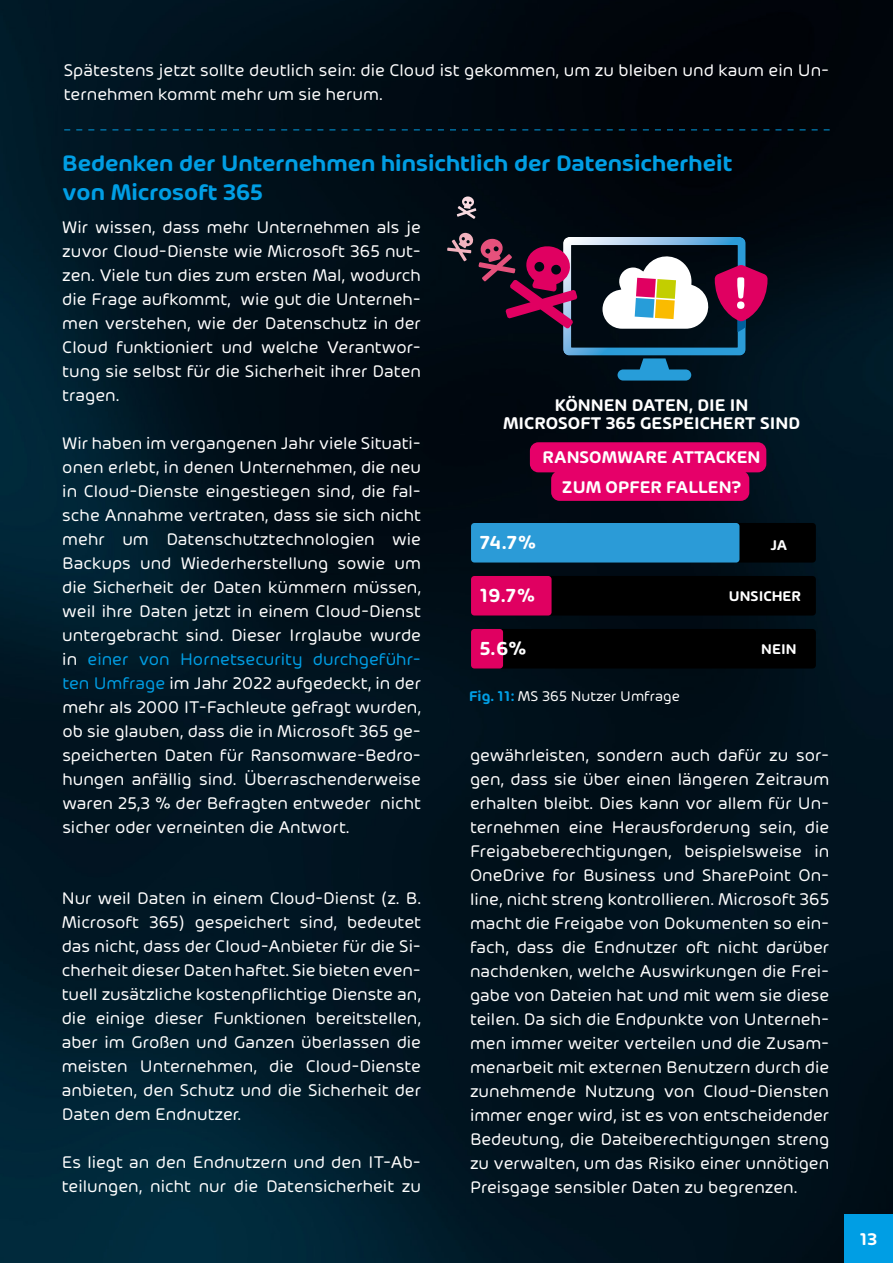
<style>
.page{position:relative;width:893px;height:1263px;background:#fff}
.page>*{position:absolute;margin:0;border:0;box-sizing:border-box;transform-origin:0 0}
.t1{font:600 24px/28.8px "Hornet";color:#009ee4}
.t2{font:600 20.1px "Hornet";color:#fff}
.t3{font:18px/24px "Hornet";color:#fff;text-align:justify}
.t4{font:600 18px/18px "Hornet";color:#fff;text-align:center}
.t5{font:15px "Hornet";color:#fff}
.t6{font:600 15px "Hornet";color:#fff}
.s1{color:#009ee4}
.s2{font-weight:600;color:#009ee4}
</style>
<div class="page">
<img style="left:0;top:0;width:893px;height:1263px">
<div style="left:844px;top:1214px;width:49px;height:49px;background:#009ee4"></div>
<div style="left:530px;top:442px;width:236px;height:30px;background:#e60069;border-radius:9px"></div>
<div style="left:551px;top:471px;width:198px;height:30px;background:#e60069;border-radius:9px"></div>
<div style="left:471px;top:523px;width:345px;height:39px;background:#000;border-radius:3px"></div>
<div style="left:471px;top:576px;width:345px;height:39px;background:#000;border-radius:3px"></div>
<div style="left:471px;top:629px;width:345px;height:39px;background:#000;border-radius:3px"></div>
<div style="left:471px;top:523px;width:268px;height:39px;background:#2b9bd7;border-radius:3px"></div>
<div style="left:471px;top:576px;width:81px;height:39px;background:#e00061;border-radius:3px"></div>
<div style="left:471px;top:629px;width:32px;height:39px;background:#e00061;border-radius:3px"></div>
<div style="left:617px;top:369px;width:74px;height:12px;background:#279dd9;border-radius:6px"></div>
<svg style="left:479px;top:237px;width:288px;height:119px"></svg>
<svg style="left:447px;top:233px;width:26px;height:28px"></svg>
<svg style="left:457px;top:196px;width:19px;height:23px"></svg>
<svg style="left:64px;top:130px;width:766px;height:1px"></svg>
<p class="t3" style="left:64px;top:59px;width:767px">Spätestens jetzt sollte deutlich sein: die Cloud ist gekommen, um zu bleiben und kaum ein Un&shy;ternehmen kommt mehr um sie herum.</p>
<h1 class="t1" style="left:62px;top:149px;width:671px">Bedenken der Unternehmen hinsichtlich der Datensicherheit von Microsoft 365</h1>
<p class="t3" style="left:62px;top:215px;width:360px">Wir wissen, dass mehr Unternehmen als je zuvor Cloud-Dienste wie Microsoft 365 nut&shy;zen. Viele tun dies zum ersten Mal, wodurch die Frage aufkommt, wie gut die Unterneh&shy;men verstehen, wie der Datenschutz in der Cloud funktioniert und welche Verantwor&shy;tung sie selbst für die Sicherheit ihrer Daten tragen.</p>
<p class="t3" style="left:62px;top:431px;width:360px">Wir haben im vergangenen Jahr viele Situati&shy;onen erlebt, in denen Unternehmen, die neu in Cloud-Dienste eingestiegen sind, die fal&shy;sche Annahme vertraten, dass sie sich nicht mehr um Datenschutztechnologien wie Backups und Wiederherstellung sowie um die Sicherheit der Daten kümmern müssen, weil ihre Daten jetzt in einem Cloud-Dienst untergebracht sind. Dieser Irrglaube wurde in <span class="s1">einer von Hornetsecurity durchgeführ&shy;ten Umfrage</span> im Jahr 2022 aufgedeckt, in der mehr als 2000 IT-Fachleute gefragt wurden, ob sie glauben, dass die in Microsoft 365 ge&shy;speicherten Daten für Ransomware-Bedro&shy;hungen anfällig sind. Überraschenderweise waren 25,3 % der Befragten entweder nicht sicher oder verneinten die Antwort.</p>
<p class="t3" style="left:62px;top:887px;width:361px">Nur weil Daten in einem Cloud-Dienst (z. B.<br>Microsoft 365) gespeichert sind, bedeutet das nicht, dass der Cloud-Anbieter für die Si&shy;cherheit dieser Daten haftet. Sie bieten even&shy;tuell zusätzliche kostenpflichtige Dienste an, die einige dieser Funktionen bereitstellen, aber im Großen und Ganzen überlassen die meisten Unternehmen, die Cloud-Dienste anbieten, den Schutz und die Sicherheit der Daten dem Endnutzer.</p>
<p class="t3" style="left:62px;top:1151px;width:361px">Es liegt an den Endnutzern und den IT-Ab&shy;teilungen, nicht nur die Datensicherheit zu</p>
<p class="t4" style="left:503px;top:397px;width:299px">KÖNNEN DATEN, DIE IN<br>MICROSOFT 365 GESPEICHERT SIND</p>
<p class="t4" style="left:543px;top:442px;width:219px;line-height:30px">RANSOMWARE ATTACKEN<br>ZUM OPFER FALLEN?</p>
<p class="t2" style="left:480px;top:531px;width:58px">74 %</p>
<p class="t2" style="left:502px;top:531px;width:17px">.7</p>
<p class="t2" style="left:480px;top:584px;width:57px">19.7%</p>
<p class="t2" style="left:480px;top:637px;width:48px">5.6%</p>
<p class="t5" style="left:469px;top:689px;width:212px"><span class="s2">Fig. 11:</span> MS 365 Nutzer Umfrage</p>
<p class="t6" style="left:770px;top:537px;width:19px">JA</p>
<p class="t6" style="left:729px;top:588px;width:74px">UNSICHER</p>
<p class="t6" style="left:761px;top:642px;width:37px">NEIN</p>
<p class="t3" style="left:470px;top:744px;width:361px">gewährleisten, sondern auch dafür zu sor&shy;gen, dass sie über einen längeren Zeitraum erhalten bleibt. Dies kann vor allem für Un&shy;ternehmen eine Herausforderung sein, die Freigabeberechtigungen, beispielsweise in OneDrive for Business und SharePoint On&shy;line, nicht streng kontrollieren. Microsoft 365 macht die Freigabe von Dokumenten so ein&shy;fach, dass die Endnutzer oft nicht darüber nachdenken, welche Auswirkungen die Frei&shy;gabe von Dateien hat und mit wem sie diese teilen. Da sich die Endpunkte von Unterneh&shy;men immer weiter verteilen und die Zusam&shy;menarbeit mit externen Benutzern durch die zunehmende Nutzung von Cloud-Diensten immer enger wird, ist es von entscheidender Bedeutung, die Dateiberechtigungen streng zu verwalten, um das Risiko einer unnötigen Preisgage sensibler Daten zu begrenzen.</p>
<p class="t4" style="left:860px;top:1230px;width:19px">13</p>
</div>
